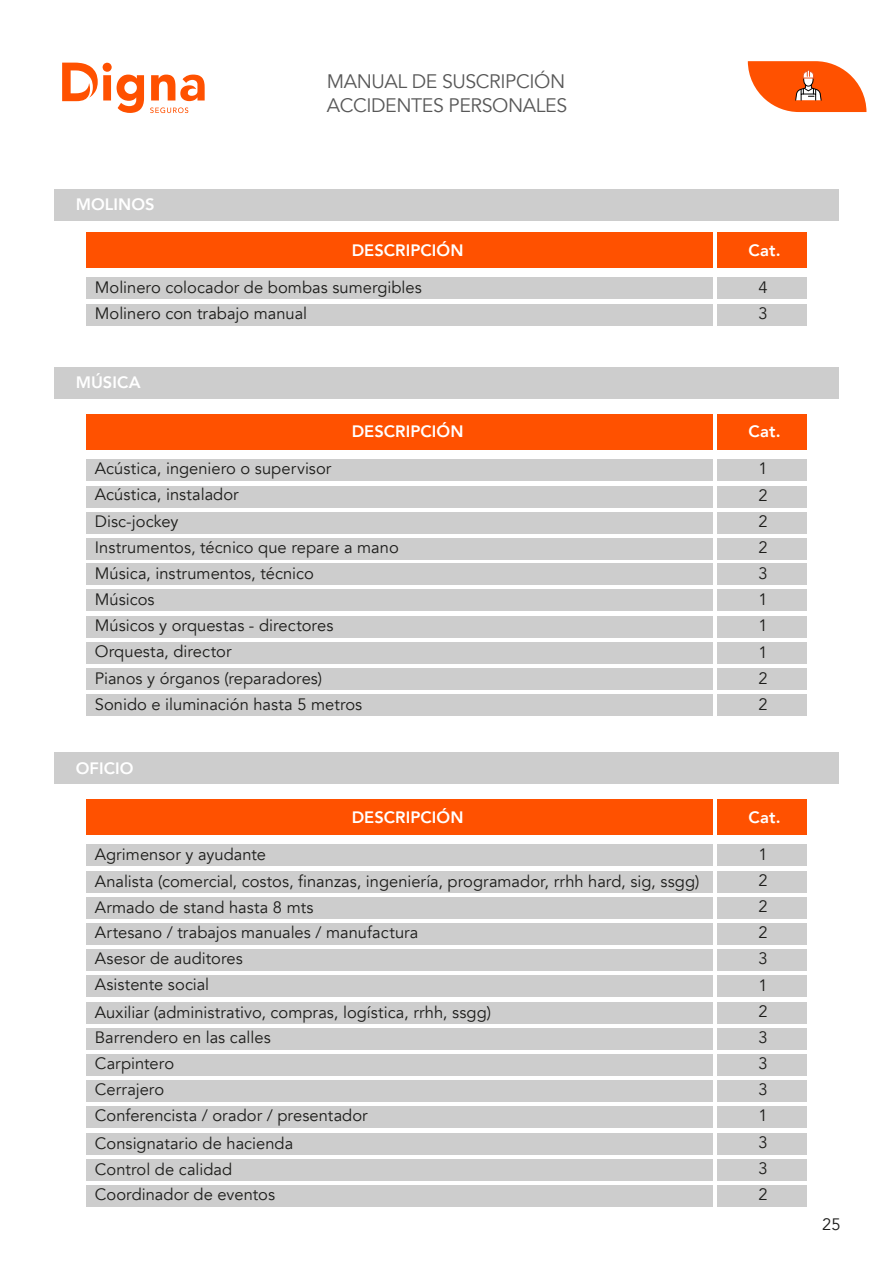
<style>
.page{position:relative;width:893px;height:1263px;background:#fff}
.page>*{position:absolute;margin:0;border:0;box-sizing:border-box;transform-origin:0 0}
.t1{font:19.5px/24.3px "Avenir";letter-spacing:-.02em;color:#585858}
.t2{font:16.5px/26.1px "Avenir";color:#1d1d1b}
.t3{font:800 16.5px "Avenir";letter-spacing:.005em;color:#fff}
</style>
<div class="page">
<div style="left:86px;top:897px;width:626px;height:22px;background:#cdcdcd"></div>
<div style="left:86px;top:512px;width:626px;height:21px;background:#cdcdcd"></div>
<div style="left:86px;top:1028px;width:626px;height:22px;background:#cdcdcd"></div>
<div style="left:86px;top:643px;width:626px;height:21px;background:#cdcdcd"></div>
<div style="left:86px;top:1159px;width:626px;height:21px;background:#cdcdcd"></div>
<div style="left:717px;top:897px;width:90px;height:22px;background:#cdcdcd"></div>
<div style="left:717px;top:512px;width:90px;height:21px;background:#cdcdcd"></div>
<div style="left:717px;top:1028px;width:90px;height:22px;background:#cdcdcd"></div>
<div style="left:717px;top:643px;width:90px;height:21px;background:#cdcdcd"></div>
<div style="left:717px;top:1159px;width:90px;height:21px;background:#cdcdcd"></div>
<div style="left:86px;top:923px;width:626px;height:22px;background:#cdcdcd"></div>
<div style="left:86px;top:538px;width:626px;height:21px;background:#cdcdcd"></div>
<div style="left:86px;top:1054px;width:626px;height:22px;background:#cdcdcd"></div>
<div style="left:86px;top:668px;width:626px;height:22px;background:#cdcdcd"></div>
<div style="left:86px;top:1185px;width:626px;height:21px;background:#cdcdcd"></div>
<div style="left:717px;top:923px;width:90px;height:22px;background:#cdcdcd"></div>
<div style="left:717px;top:538px;width:90px;height:21px;background:#cdcdcd"></div>
<div style="left:717px;top:1054px;width:90px;height:22px;background:#cdcdcd"></div>
<div style="left:717px;top:668px;width:90px;height:22px;background:#cdcdcd"></div>
<div style="left:717px;top:1185px;width:90px;height:21px;background:#cdcdcd"></div>
<div style="left:86px;top:949px;width:626px;height:22px;background:#cdcdcd"></div>
<div style="left:86px;top:564px;width:626px;height:21px;background:#cdcdcd"></div>
<div style="left:86px;top:1080px;width:626px;height:21px;background:#cdcdcd"></div>
<div style="left:86px;top:694px;width:626px;height:22px;background:#cdcdcd"></div>
<div style="left:717px;top:949px;width:90px;height:22px;background:#cdcdcd"></div>
<div style="left:717px;top:564px;width:90px;height:21px;background:#cdcdcd"></div>
<div style="left:717px;top:1080px;width:90px;height:21px;background:#cdcdcd"></div>
<div style="left:717px;top:694px;width:90px;height:22px;background:#cdcdcd"></div>
<div style="left:86px;top:871px;width:626px;height:22px;background:#cdcdcd"></div>
<div style="left:86px;top:486px;width:626px;height:21px;background:#cdcdcd"></div>
<div style="left:86px;top:1002px;width:626px;height:22px;background:#cdcdcd"></div>
<div style="left:86px;top:617px;width:626px;height:21px;background:#cdcdcd"></div>
<div style="left:86px;top:1133px;width:626px;height:21px;background:#cdcdcd"></div>
<div style="left:717px;top:871px;width:90px;height:22px;background:#cdcdcd"></div>
<div style="left:717px;top:486px;width:90px;height:21px;background:#cdcdcd"></div>
<div style="left:717px;top:1002px;width:90px;height:22px;background:#cdcdcd"></div>
<div style="left:717px;top:617px;width:90px;height:21px;background:#cdcdcd"></div>
<div style="left:717px;top:1133px;width:90px;height:21px;background:#cdcdcd"></div>
<div style="left:86px;top:844px;width:626px;height:22px;background:#cdcdcd"></div>
<div style="left:86px;top:459px;width:626px;height:21px;background:#cdcdcd"></div>
<div style="left:86px;top:975px;width:626px;height:22px;background:#cdcdcd"></div>
<div style="left:86px;top:590px;width:626px;height:21px;background:#cdcdcd"></div>
<div style="left:86px;top:1106px;width:626px;height:21px;background:#cdcdcd"></div>
<div style="left:717px;top:844px;width:90px;height:22px;background:#cdcdcd"></div>
<div style="left:717px;top:459px;width:90px;height:21px;background:#cdcdcd"></div>
<div style="left:717px;top:975px;width:90px;height:22px;background:#cdcdcd"></div>
<div style="left:717px;top:590px;width:90px;height:21px;background:#cdcdcd"></div>
<div style="left:717px;top:1106px;width:90px;height:21px;background:#cdcdcd"></div>
<div style="left:86px;top:799px;width:626px;height:36px;background:#ff5100"></div>
<div style="left:86px;top:414px;width:626px;height:35px;background:#ff5100"></div>
<div style="left:717px;top:799px;width:90px;height:36px;background:#ff5100"></div>
<div style="left:717px;top:414px;width:90px;height:35px;background:#ff5100"></div>
<div style="left:54px;top:752px;width:785px;height:32px;background:#cdcdcd"></div>
<div style="left:54px;top:367px;width:785px;height:31px;background:#cdcdcd"></div>
<div style="left:86px;top:304px;width:626px;height:22px;background:#cdcdcd"></div>
<div style="left:717px;top:304px;width:90px;height:22px;background:#cdcdcd"></div>
<div style="left:86px;top:277px;width:626px;height:22px;background:#cdcdcd"></div>
<div style="left:717px;top:277px;width:90px;height:22px;background:#cdcdcd"></div>
<div style="left:86px;top:232px;width:626px;height:36px;background:#ff5100"></div>
<div style="left:717px;top:232px;width:90px;height:36px;background:#ff5100"></div>
<div style="left:54px;top:189px;width:785px;height:31px;background:#cdcdcd"></div>
<svg style="left:150px;top:107px;width:38px;height:6px"></svg>
<svg style="left:62px;top:63px;width:82px;height:50px"></svg>
<svg style="left:151px;top:75px;width:54px;height:26px"></svg>
<svg style="left:748px;top:61px;width:118px;height:51px"></svg>
<p class="t3" style="left:76px;top:192px;width:80px">MOLINOS</p>
<p class="t1" style="left:327px;top:69px;width:242px">MANUAL DE SUSCRIPCIÓN<br>ACCIDENTES PERSONALES</p>
<p class="t3" style="left:352px;top:237px;width:113px">DESCRIPCIÓN</p>
<p class="t3" style="left:748px;top:237px;width:34px">Cat.</p>
<p class="t2" style="left:95px;top:274px;width:328px">Molinero colocador de bombas sumergibles<br>Molinero con trabajo manual</p>
<p class="t2" style="left:758px;top:274px;width:11px">4<br>3</p>
<p class="t3" style="left:76px;top:370px;width:66px">MÚSICA</p>
<p class="t3" style="left:352px;top:419px;width:113px">DESCRIPCIÓN</p>
<p class="t2" style="left:95px;top:456px;width:305px">Acústica, ingeniero o supervisor<br>Acústica, instalador<br>Disc-jockey<br>Instrumentos, técnico que repare a mano<br>Música, instrumentos, técnico<br>Músicos<br>Músicos y orquestas - directores<br>Orquesta, director<br>Pianos y órganos (reparadores)<br>Sonido e iluminación hasta 5 metros</p>
<p class="t3" style="left:76px;top:755px;width:59px">OFICIO</p>
<p class="t3" style="left:352px;top:804px;width:113px">DESCRIPCIÓN</p>
<p class="t2" style="left:95px;top:841px;width:173px">Agrimensor y ayudante</p>
<p class="t2" style="left:95px;top:895px;width:220px">Armado de stand hasta 8 mts</p>
<p class="t2" style="left:95px;top:869px;width:606px">Analista (comercial, costos, finanzas, ingeniería, programador, rrhh hard, sig, ssgg)</p>
<p class="t2" style="left:95px;top:920px;width:325px">Artesano / trabajos manuales / manufactura<br>Asesor de auditores<br>Asistente social</p>
<p class="t2" style="left:95px;top:1000px;width:398px;line-height:24.6px">Auxiliar (administrativo, compras, logística, rrhh, ssgg)<br>Barrendero en las calles</p>
<p class="t2" style="left:95px;top:1050px;width:274px">Carpintero<br>Cerrajero<br>Conferencista / orador / presentador</p>
<p class="t2" style="left:95px;top:1130px;width:200px">Consignatario de hacienda<br>Control de calidad</p>
<p class="t2" style="left:95px;top:1181px;width:182px">Coordinador de eventos</p>
<p class="t3" style="left:748px;top:419px;width:34px">Cat.</p>
<p class="t2" style="left:758px;top:456px;width:11px;text-align:justify">1<br>2<br>2<br>2<br>3<br>1<br>1<br>1<br>2<br>2</p>
<p class="t3" style="left:748px;top:804px;width:34px">Cat.</p>
<p class="t2" style="left:758px;top:841px;width:11px;text-align:justify">1<br>2<br>2<br>2<br>3<br>1<br>2<br>3<br>3<br>3<br>1<br>3<br>3<br>2</p>
<p class="t2" style="left:822px;top:1212px;width:20px">25</p>
</div>
